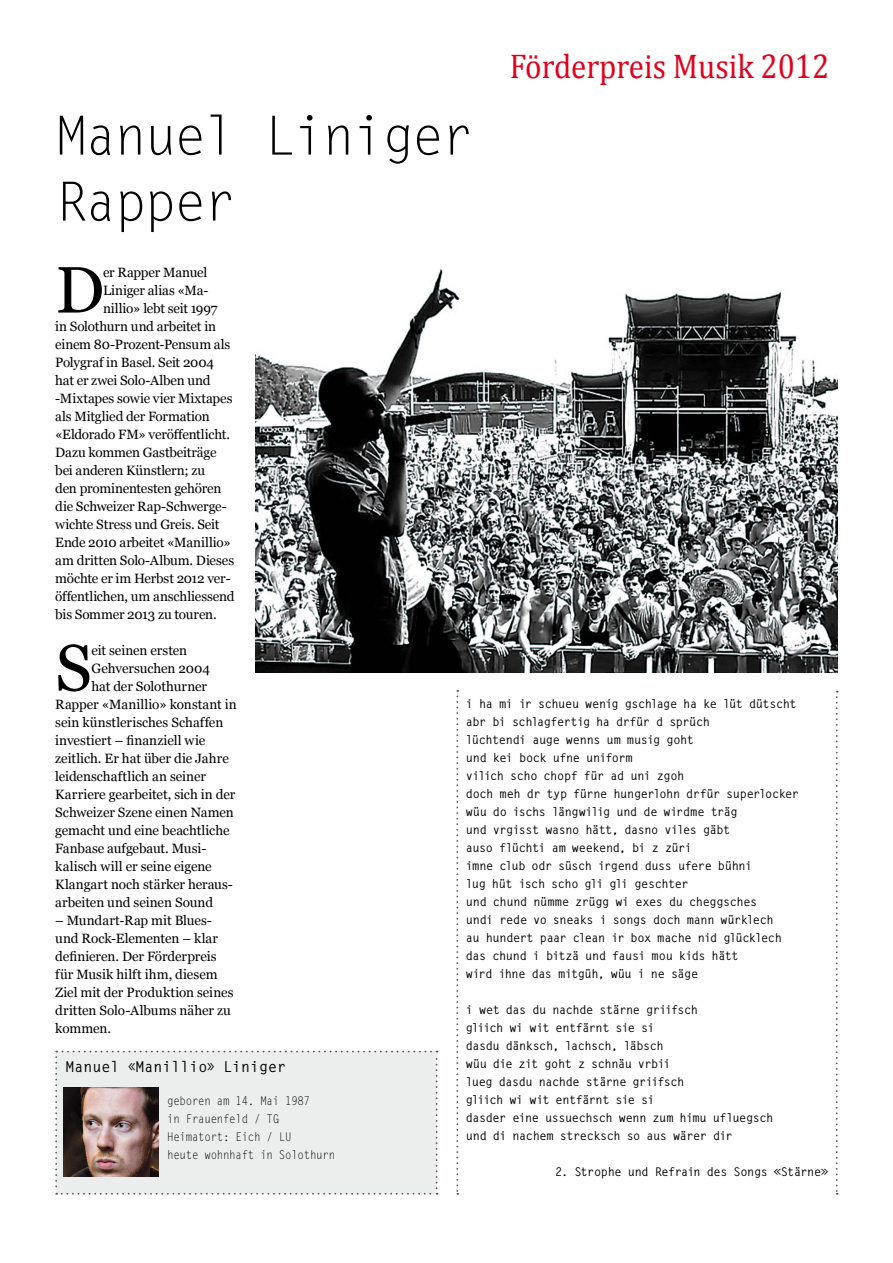
<style>
.page{position:relative;width:893px;height:1263px;background:#fff}
.page>*{position:absolute;margin:0;border:0;box-sizing:border-box;transform-origin:0 0}
.t1{font:65.4px "Georgia";color:#000}
.t2{font:54px/66px "Letter Gothic Std";letter-spacing:-.05em;color:#000}
.t3{font:34.5px "Cambria";color:#e2001a;scale:.9 1}
.t4{font:700 15px "Letter Gothic Std";color:#000}
.t5{font:13.5px/18px "Georgia";letter-spacing:-.01em;color:#000}
.t6{font:700 12px/18px "Letter Gothic Std";letter-spacing:-.04em;color:#000}
.t7{font:12px/18px "Letter Gothic Std";letter-spacing:-.025em;color:#000;scale:.9 1}
</style>
<div class="page">
<div style="left:55px;top:1051px;width:383px;height:144px;background:#eceded"></div>
<img style="left:64px;top:1087px;width:95px;height:90px">
<svg style="left:456px;top:690px;width:2px;height:505px"></svg>
<svg style="left:836px;top:691px;width:2px;height:504px"></svg>
<img style="left:255px;top:269px;width:583px;height:404px">
<h3 class="t3" style="left:510px;top:46px;width:357px">Förderpreis Musik 2012</h3>
<h2 class="t2" style="left:55px;top:104px;width:420px">Manuel Liniger<br>Rapper</h2>
<h1 class="t1" style="left:55px;top:250px;width:51px">D</h1>
<p class="t5" style="left:103px;top:263px;width:106px">er Rapper Manuel</p>
<p class="t5" style="left:103px;top:281px;width:107px">Liniger alias «Ma-</p>
<p class="t5" style="left:103px;top:299px;width:116px">nillio» lebt seit 1997</p>
<p class="t5" style="left:55px;top:317px;width:162px">in Solothurn und arbeitet in</p>
<p class="t5" style="left:55px;top:335px;width:177px">einem 80-Prozent-Pensum als</p>
<p class="t5" style="left:55px;top:353px;width:160px">Polygraf in Basel. Seit 2004</p>
<p class="t5" style="left:55px;top:371px;width:157px">hat er zwei Solo-Alben und</p>
<p class="t5" style="left:55px;top:389px;width:179px">-Mixtapes sowie vier Mixtapes</p>
<p class="t5" style="left:55px;top:407px;width:156px">als Mitglied der Formation</p>
<p class="t5" style="left:55px;top:425px;width:176px">«Eldorado FM» veröffentlicht.</p>
<p class="t5" style="left:55px;top:443px;width:163px">Dazu kommen Gastbeiträge</p>
<p class="t5" style="left:55px;top:461px;width:151px">bei anderen Künstlern; zu</p>
<p class="t5" style="left:55px;top:479px;width:168px">den prominentesten gehören</p>
<p class="t5" style="left:55px;top:497px;width:173px">die Schweizer Rap-Schwerge-</p>
<p class="t5" style="left:55px;top:515px;width:166px">wichte Stress und Greis. Seit</p>
<p class="t5" style="left:55px;top:533px;width:177px">Ende 2010 arbeitet «Manillio»</p>
<p class="t5" style="left:55px;top:551px;width:180px">am dritten Solo-Album. Dieses</p>
<p class="t5" style="left:55px;top:569px;width:177px">möchte er im Herbst 2012 ver-</p>
<p class="t5" style="left:55px;top:587px;width:181px">öffentlichen, um anschliessend</p>
<p class="t5" style="left:55px;top:605px;width:163px">bis Sommer 2013 zu touren.</p>
<h1 class="t1" style="left:55px;top:628px;width:38px">S</h1>
<p class="t5" style="left:91px;top:641px;width:97px">eit seinen ersten</p>
<p class="t5" style="left:91px;top:659px;width:120px">Gehversuchen 2004</p>
<p class="t5" style="left:91px;top:677px;width:117px">hat der Solothurner</p>
<p class="t5" style="left:55px;top:695px;width:183px">Rapper «Manillio» konstant in</p>
<p class="t5" style="left:55px;top:713px;width:170px">sein künstlerisches Schaffen</p>
<p class="t5" style="left:55px;top:731px;width:152px">investiert – finanziell wie</p>
<p class="t5" style="left:55px;top:749px;width:175px">zeitlich. Er hat über die Jahre</p>
<p class="t5" style="left:55px;top:767px;width:152px">leidenschaftlich an seiner</p>
<p class="t5" style="left:55px;top:785px;width:182px">Karriere gearbeitet, sich in der</p>
<p class="t5" style="left:55px;top:803px;width:180px">Schweizer Szene einen Namen</p>
<p class="t5" style="left:55px;top:821px;width:176px">gemacht und eine beachtliche</p>
<p class="t5" style="left:55px;top:839px;width:153px">Fanbase aufgebaut. Musi-</p>
<p class="t5" style="left:55px;top:857px;width:158px">kalisch will er seine eigene</p>
<p class="t5" style="left:55px;top:875px;width:179px">Klangart noch stärker heraus-</p>
<p class="t5" style="left:55px;top:893px;width:159px">arbeiten und seinen Sound</p>
<p class="t5" style="left:55px;top:911px;width:180px">– Mundart-Rap mit Blues&shy;und Rock-Elementen – klar definieren. Der Förderpreis für Musik hilft ihm, diesem<br>Ziel mit der Produktion seines dritten Solo-Albums näher zu kommen.</p>
<p class="t4" style="left:66px;top:1057px;width:222px">Manuel «Manillio» Liniger</p>
<p class="t7" style="left:167px;top:1092px;width:188px">geboren am 14. Mai 1987<br>in Frauenfeld / TG<br>Heimatort: Eich / LU<br>heute wohnhaft in Solothurn</p>
<p class="t6" style="left:466px;top:695px;width:335px">i ha mi ir schueu wenig gschlage ha ke lüt dütscht abr bi schlagfertig ha drfür d sprüch<br>lüchtendi auge wenns um musig goht<br>und kei bock ufne uniform<br>vilich scho chopf für ad uni zgoh<br>doch meh dr typ fürne hungerlohn drfür superlocker wüu do ischs längwilig und de wirdme träg<br>und vrgisst wasno hätt, dasno viles gäbt<br>auso flüchti am weekend, bi z züri<br>imne club odr süsch irgend duss ufere bühni<br>lug hüt isch scho gli gli geschter<br>und chund nümme zrügg wi exes du cheggsches<br>undi rede vo sneaks i songs doch mann würklech<br>au hundert paar clean ir box mache nid glücklech das chund i bitzä und fausi mou kids hätt<br>wird ihne das mitgüh, wüu i ne säge</p>
<p class="t6" style="left:466px;top:1001px;width:309px">i wet das du nachde stärne griifsch<br>gliich wi wit entfärnt sie si<br>dasdu dänksch, lachsch, läbsch<br>wüu die zit goht z schnäu vrbii<br>lueg dasdu nachde stärne griifsch<br>gliich wi wit entfärnt sie si<br>dasder eine ussuechsch wenn zum himu ufluegsch und di nachem strecksch so aus wärer dir</p>
<p class="t6" style="left:555px;top:1163px;width:275px">2. Strophe und Refrain des Songs «Stärne»</p>
</div>
